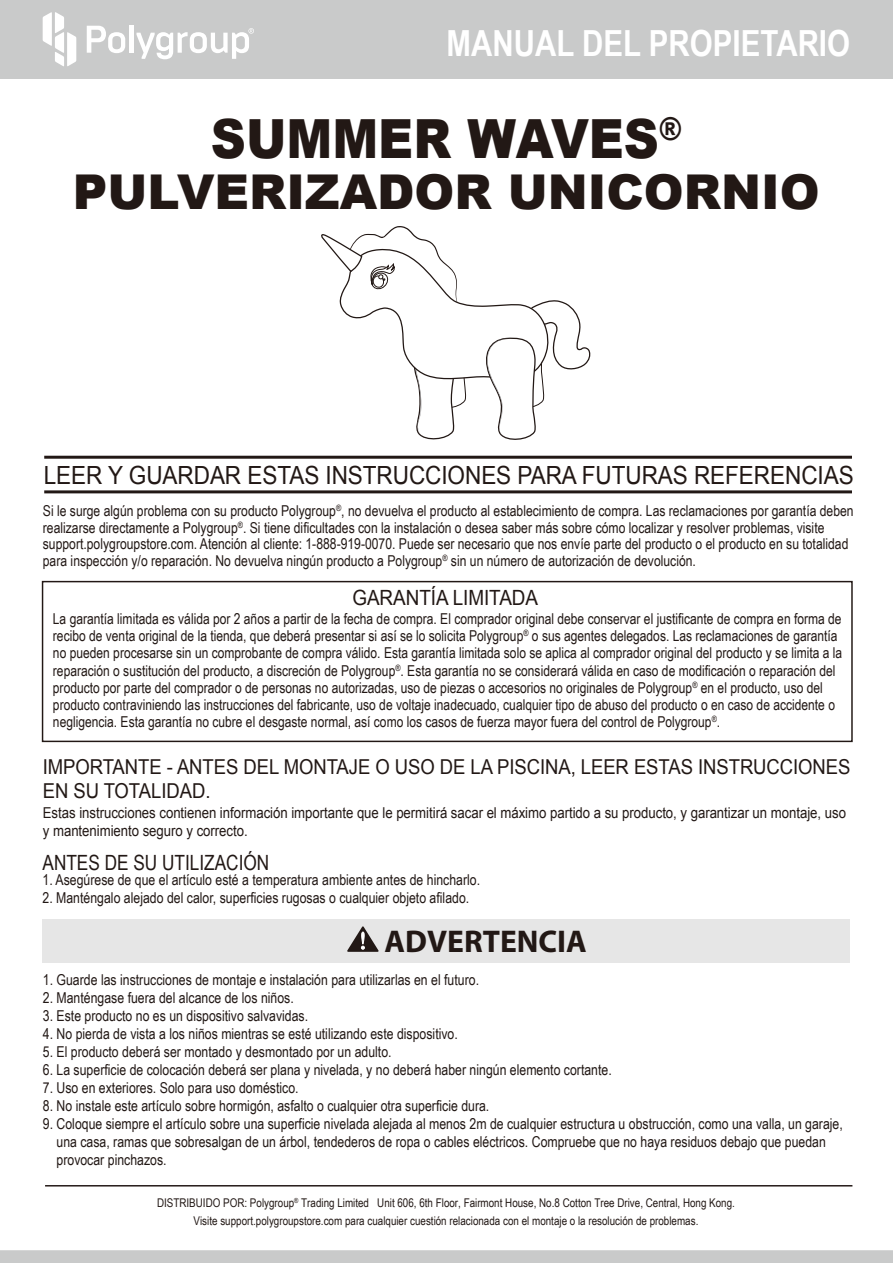
<style>
.page{position:relative;width:893px;height:1263px;background:#fff}
.page>*{position:absolute;margin:0;border:0;box-sizing:border-box;transform-origin:0 0}
.t1{font:900 54px "Arial";color:#221815;scale:.9 1}
.t2{font:900 48px "Arial";color:#221815}
.t3{font:700 36px "Arial Narrow";color:#fff}
.t4{font:700 31.5px "Myriad";color:#221815}
.t5{font:25.05px "Arial";letter-spacing:-.005em;color:#221815;scale:.9 1}
.t6{font:21px "Arial Narrow";color:#221815}
.t7{font:21px "Arial";letter-spacing:-.005em;color:#221815;scale:.9 1}
.t8{font:20.55px/24.6px "Arial";letter-spacing:-.005em;color:#221815;scale:.9 1}
.t9{font:15px/17.2px "Arial Narrow";color:#221815}
.t10{font:15px/18px "Arial";letter-spacing:-.005em;color:#221815;scale:.88 1}
.t11{font:12px/18px "Arial Narrow";color:#221815;text-align:center}
</style>
<div class="page">
<svg style="left:0;top:1250px;width:893px;height:13px"></svg>
<div style="left:0;top:0;width:893px;height:78px;background:#c9caca"></div>
<svg style="left:43px;top:12px;width:33px;height:54px"></svg>
<svg style="left:87px;top:26px;width:38px;height:27px"></svg>
<hr style="left:129px;top:26px;width:4px;height:27px;background:#fff">
<svg style="left:136px;top:28px;width:118px;height:31px"></svg>
<svg style="left:321px;top:226px;width:270px;height:214px"></svg>
<hr style="left:45px;top:1185px;width:807px;height:1px;background:#221815">
<div style="left:42px;top:919px;width:808px;height:44px;background:#e6e6e6"></div>
<svg style="left:347px;top:926px;width:32px;height:26px"></svg>
<hr style="left:44px;top:456px;width:808px;height:3px;background:#221815">
<hr style="left:44px;top:490px;width:808px;height:3px;background:#221815">
<div style="left:42px;top:581px;width:811px;height:161px;border:1px solid #221815"></div>
<h3 class="t3" style="left:447px;top:17px;width:405px">MANUAL DEL PROPIETARIO</h3>
<h1 class="t1" style="left:211px;top:100px;width:525px">SUMMER WAVES<sup>®</sup></h1>
<h2 class="t2" style="left:73px;top:157px;width:748px">PULVERIZADOR UNICORNIO</h2>
<h3 class="t5" style="left:44px;top:459px;width:901px">LEER Y GUARDAR ESTAS INSTRUCCIONES PARA FUTURAS REFERENCIAS</h3>
<p class="t9" style="left:43px;top:502px;width:812px;line-height:16.5px">Si le surge algún problema con su producto Polygroup<sup>®</sup>, no devuelva el producto al establecimiento de compra. Las reclamaciones por garantía deben realizarse directamente a Polygroup<sup>®</sup>. Si tiene dificultades con la instalación o desea saber más sobre cómo localizar y resolver problemas, visite support.polygroupstore.com. Atención al cliente: 1-888-919-0070. Puede ser necesario que nos envíe parte del producto o el producto en su totalidad para inspección y/o reparación. No devuelva ningún producto a Polygroup<sup>®</sup> sin un número de autorización de devolución.</p>
<h3 class="t7" style="left:352px;top:584px;width:208px">GARANTÍA LIMITADA</h3>
<p class="t9" style="left:53px;top:609px;width:791px">La garantía limitada es válida por 2 años a partir de la fecha de compra. El comprador original debe conservar el justificante de compra en forma de recibo de venta original de la tienda, que deberá presentar si así se lo solicita Polygroup<sup>®</sup> o sus agentes delegados. Las reclamaciones de garantía no pueden procesarse sin un comprobante de compra válido. Esta garantía limitada solo se aplica al comprador original del producto y se limita a la reparación o sustitución del producto, a discreción de Polygroup<sup>®</sup>. Esta garantía no se considerará válida en caso de modificación o reparación del producto por parte del comprador o de personas no autorizadas, uso de piezas o accesorios no originales de Polygroup<sup>®</sup> en el producto, uso del producto contraviniendo las instrucciones del fabricante, uso de voltaje inadecuado, cualquier tipo de abuso del producto o en caso de accidente o negligencia. Esta garantía no cubre el desgaste normal, así como los casos de fuerza mayor fuera del control de Polygroup<sup>®</sup>.</p>
<h3 class="t8" style="left:43px;top:754px;width:899px">IMPORTANTE - ANTES DEL MONTAJE O USO DE LA PISCINA, LEER ESTAS INSTRUCCIONES<br>EN SU TOTALIDAD.</h3>
<p class="t10" style="left:43px;top:804px;width:914px">Estas instrucciones contienen información importante que le permitirá sacar el máximo partido a su producto, y garantizar un montaje, uso y mantenimiento seguro y correcto.</p>
<h3 class="t6" style="left:43px;top:847px;width:228px">ANTES DE SU UTILIZACIÓN</h3>
<p class="t9" style="left:43px;top:870px;width:439px">1. Asegúrese de que el artículo esté a temperatura ambiente antes de hincharlo.</p>
<p class="t9" style="left:43px;top:888px;width:428px">2. Manténgalo alejado del calor, superficies rugosas o cualquier objeto afilado.</p>
<h3 class="t4" style="left:385px;top:925px;width:204px">ADVERTENCIA</h3>
<p class="t9" style="left:43px;top:971px;width:438px">1. Guarde las instrucciones de montaje e instalación para utilizarlas en el futuro.</p>
<p class="t9" style="left:43px;top:989px;width:252px">2. Manténgase fuera del alcance de los niños.</p>
<p class="t9" style="left:43px;top:1007px;width:267px">3. Este producto no es un dispositivo salvavidas.</p>
<p class="t9" style="left:43px;top:1025px;width:417px">4. No pierda de vista a los niños mientras se esté utilizando este dispositivo.</p>
<p class="t9" style="left:43px;top:1043px;width:350px">5. El producto deberá ser montado y desmontado por un adulto.</p>
<p class="t9" style="left:43px;top:1061px;width:570px">6. La superficie de colocación deberá ser plana y nivelada, y no deberá haber ningún elemento cortante.</p>
<p class="t9" style="left:43px;top:1079px;width:257px">7. Uso en exteriores. Solo para uso doméstico.</p>
<p class="t9" style="left:43px;top:1097px;width:448px">8. No instale este artículo sobre hormigón, asfalto o cualquier otra superficie dura.</p>
<p class="t9" style="left:57px;top:1114px;width:788px;line-height:18px;text-indent:-14px">9. Coloque siempre el artículo sobre una superficie nivelada alejada al menos 2m de cualquier estructura u obstrucción, como una valla, un garaje, una casa, ramas que sobresalgan de un árbol, tendederos de ropa o cables eléctricos. Compruebe que no haya residuos debajo que puedan provocar pinchazos.</p>
<p class="t11" style="left:157px;top:1193px;width:579px">DISTRIBUIDO POR: Polygroup<sup>®</sup> Trading Limited Unit 606, 6th Floor, Fairmont House, No.8 Cotton Tree Drive, Central, Hong Kong.<br>Visite support.polygroupstore.com para cualquier cuestión relacionada con el montaje o la resolución de problemas.</p>
</div>
